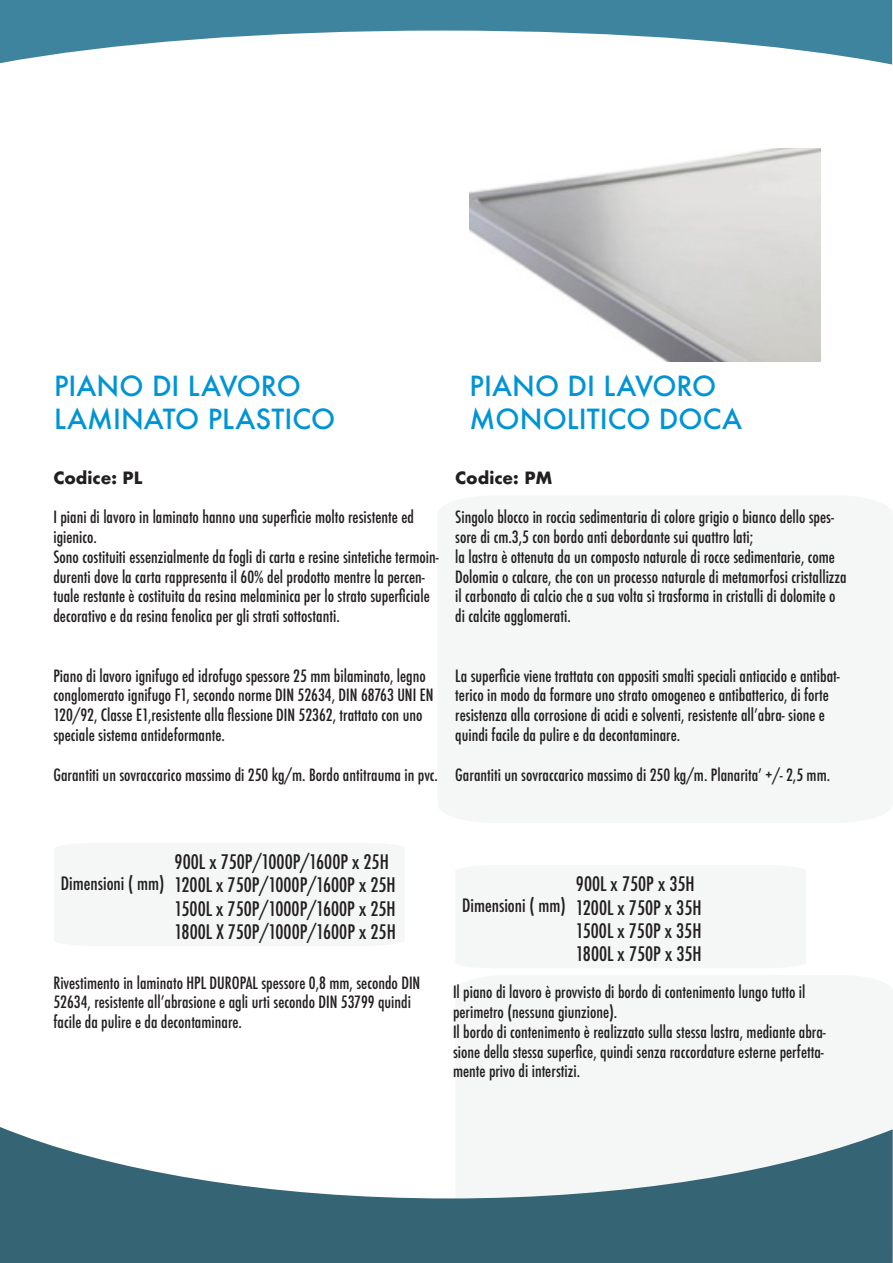
<style>
.page{position:relative;width:893px;height:1263px;background:#fff}
.page>*{position:absolute;margin:0;border:0;box-sizing:border-box;transform-origin:0 0}
.t1{font:500 27px/32.4px "Futura";color:#0094d4}
.t2{font:500 condensed 19.5px/23.4px "Futura";color:#231f20}
.t3{font:500 condensed 18px "Futura";color:#231f20}
.t4{font:500 condensed 16.5px/19.8px "Futura";color:#231f20}
.t5{font:700 16.5px "Futura";color:#231f20}
</style>
<div class="page">
<svg style="left:0;top:1127px;width:893px;height:136px;fill:#356574"></svg>
<svg style="left:0;top:0;width:892px;height:65px;fill:#3e849f"></svg>
<img style="left:470px;top:149px;width:350px;height:212px">
<p class="t1" style="left:54px;top:370px;width:283px">PIANO DI LAVORO<br>LAMINATO PLASTICO</p>
<p class="t1" style="left:470px;top:370px;width:274px">PIANO DI LAVORO<br>MONOLITICO DOCA</p>
<p class="t5" style="left:53px;top:465px;width:91px">Codice: PL</p>
<p class="t4" style="left:53px;top:507px;width:362px">I piani di lavoro in laminato hanno una superficie molto resistente ed igienico.</p>
<p class="t4" style="left:53px;top:547px;width:387px">Sono costituiti essenzialmente da fogli di carta e resine sintetiche termoin&shy;durenti dove la carta rappresenta il 60% del prodotto mentre la percen&shy;tuale restante è costituita da resina melaminica per lo strato superficiale decorativo e da resina fenolica per gli strati sottostanti.</p>
<p class="t5" style="left:455px;top:465px;width:99px">Codice: PM</p>
<p class="t4" style="left:455px;top:507px;width:380px">Singolo blocco in roccia sedimentaria di colore grigio o bianco dello spes&shy;sore di cm.3,5 con bordo anti debordante sui quattro lati;</p>
<p class="t4" style="left:455px;top:547px;width:393px">la lastra è ottenuta da un composto naturale di rocce sedimentarie, come Dolomia o calcare, che con un processo naturale di metamorfosi cristallizza il carbonato di calcio che a sua volta si trasforma in cristalli di dolomite o di calcite agglomerati.</p>
<p class="t4" style="left:53px;top:666px;width:381px">Piano di lavoro ignifugo ed idrofugo spessore 25 mm bilaminato, legno conglomerato ignifugo F1, secondo norme DIN 52634, DIN 68763 UNI EN 120/92, Classe E1,resistente alla flessione DIN 52362, trattato con uno speciale sistema antideformante.</p>
<p class="t4" style="left:53px;top:765px;width:386px">Garantiti un sovraccarico massimo di 250 kg/m. Bordo antitrauma in pvc.</p>
<p class="t4" style="left:455px;top:666px;width:386px">La superficie viene trattata con appositi smalti speciali antiacido e antibat&shy;terico in modo da formare uno strato omogeneo e antibatterico, di forte resistenza alla corrosione di acidi e solventi, resistente all’abra- sione e quindi facile da pulire e da decontaminare.</p>
<p class="t4" style="left:455px;top:765px;width:376px">Garantiti un sovraccarico massimo di 250 kg/m. Planarita’ +/- 2,5 mm.</p>
<p class="t3" style="left:61px;top:872px;width:105px">Dimensioni ( mm)</p>
<p class="t2" style="left:175px;top:850px;width:223px">900L x 750P/1000P/1600P x 25H<br>1200L x 750P/1000P/1600P x 25H</p>
<p class="t2" style="left:175px;top:897px;width:223px">1500L x 750P/1000P/1600P x 25H<br>1800L X 750P/1000P/1600P x 25H</p>
<p class="t3" style="left:462px;top:894px;width:105px">Dimensioni ( mm)</p>
<p class="t2" style="left:576px;top:872px;width:120px">900L x 750P x 35H</p>
<p class="t2" style="left:576px;top:896px;width:127px">1200L x 750P x 35H</p>
<p class="t2" style="left:576px;top:919px;width:127px">1500L x 750P x 35H</p>
<p class="t2" style="left:576px;top:942px;width:127px">1800L x 750P x 35H</p>
<p class="t4" style="left:53px;top:973px;width:368px">Rivestimento in laminato HPL DUROPAL spessore 0,8 mm, secondo DIN<br>52634, resistente all’abrasione e agli urti secondo DIN 53799 quindi facile da pulire e da decontaminare.</p>
<p class="t4" style="left:453px;top:982px;width:354px">Il piano di lavoro è provvisto di bordo di contenimento lungo tutto il perimetro (nessuna giunzione).</p>
<p class="t4" style="left:453px;top:1022px;width:374px;text-align:justify">Il bordo di contenimento è realizzato sulla stessa lastra, mediante abra&shy;sione della stessa superfice, quindi senza raccordature esterne perfetta&shy;mente privo di interstizi.</p>
</div>
